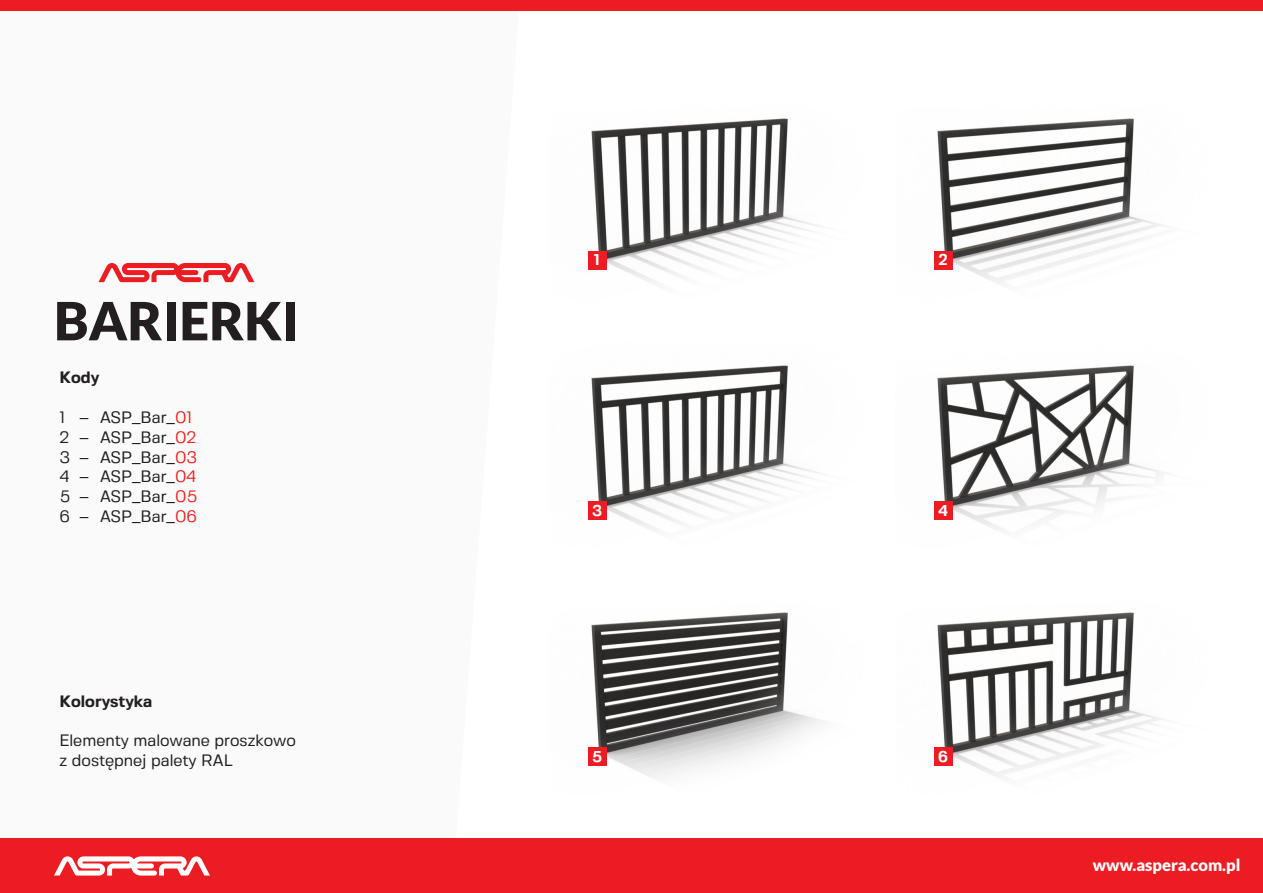
<style>
.page{position:relative;width:1263px;height:893px;background:#fff}
.page>*{position:absolute;margin:0;border:0;box-sizing:border-box;transform-origin:0 0}
.t1{font:900 52.8px "Lato";color:#231f20}
.t2{font:16.5px/19.8px "Fivo Sans";color:#231f20}
.t3{font:900 16.5px "Lato";color:#fff}
.t4{font:700 16.5px "Fivo Sans";color:#231f20}
.t5{font:700 15.6px "Fivo Sans";color:#fff}
.s1{color:#ee2123}
</style>
<div class="page">
<img style="left:591px;top:365px;width:230px;height:166px">
<img style="left:591px;top:118px;width:228px;height:165px">
<img style="left:591px;top:612px;width:232px;height:166px">
<img style="left:937px;top:365px;width:228px;height:166px">
<img style="left:937px;top:118px;width:228px;height:166px">
<img style="left:937px;top:612px;width:228px;height:166px">
<div style="left:588px;top:251px;width:18px;height:19px;background:#eb1d23"></div>
<div style="left:588px;top:501px;width:18px;height:19px;background:#eb1d23"></div>
<div style="left:588px;top:747px;width:18px;height:19px;background:#eb1d23"></div>
<div style="left:934px;top:251px;width:18px;height:19px;background:#eb1d23"></div>
<div style="left:934px;top:501px;width:18px;height:19px;background:#eb1d23"></div>
<div style="left:934px;top:747px;width:18px;height:19px;background:#eb1d23"></div>
<div style="left:0;top:839px;width:1263px;height:54px;background:#eb1d23"></div>
<div style="left:0;top:0;width:1263px;height:10px;background:#eb1d23"></div>
<svg style="left:98px;top:263px;width:156px;height:19px"></svg>
<svg style="left:54px;top:856px;width:156px;height:20px"></svg>
<p class="t1" style="left:54px;top:290px;width:246px">BARIERKI</p>
<p class="t4" style="left:60px;top:368px;width:41px">Kody</p>
<p class="t2" style="left:60px;top:407px;width:138px">1 – ASP_Bar_<span class="s1">01<br></span>2 – ASP_Bar_<span class="s1">02</span></p>
<p class="t2" style="left:60px;top:447px;width:139px;text-align:justify">3 – ASP_Bar_<span class="s1">03<br></span>4 – ASP_Bar_<span class="s1">04<br></span>5 – ASP_Bar_<span class="s1">05<br></span>6 – ASP_Bar_<span class="s1">06</span></p>
<p class="t4" style="left:60px;top:691px;width:94px">Kolorystyka</p>
<p class="t2" style="left:60px;top:731px;width:238px">Elementy malowane proszkowo</p>
<p class="t2" style="left:60px;top:750px;width:175px">z dostępnej palety RAL</p>
<p class="t5" style="left:594px;top:250px;width:7px">1</p>
<p class="t5" style="left:592px;top:501px;width:12px">3</p>
<p class="t5" style="left:592px;top:747px;width:12px">5</p>
<p class="t5" style="left:939px;top:250px;width:10px">2</p>
<p class="t5" style="left:938px;top:501px;width:11px">4</p>
<p class="t5" style="left:938px;top:747px;width:11px">6</p>
<p class="t3" style="left:1093px;top:855px;width:149px">www.aspera.com.pl</p>
</div>
